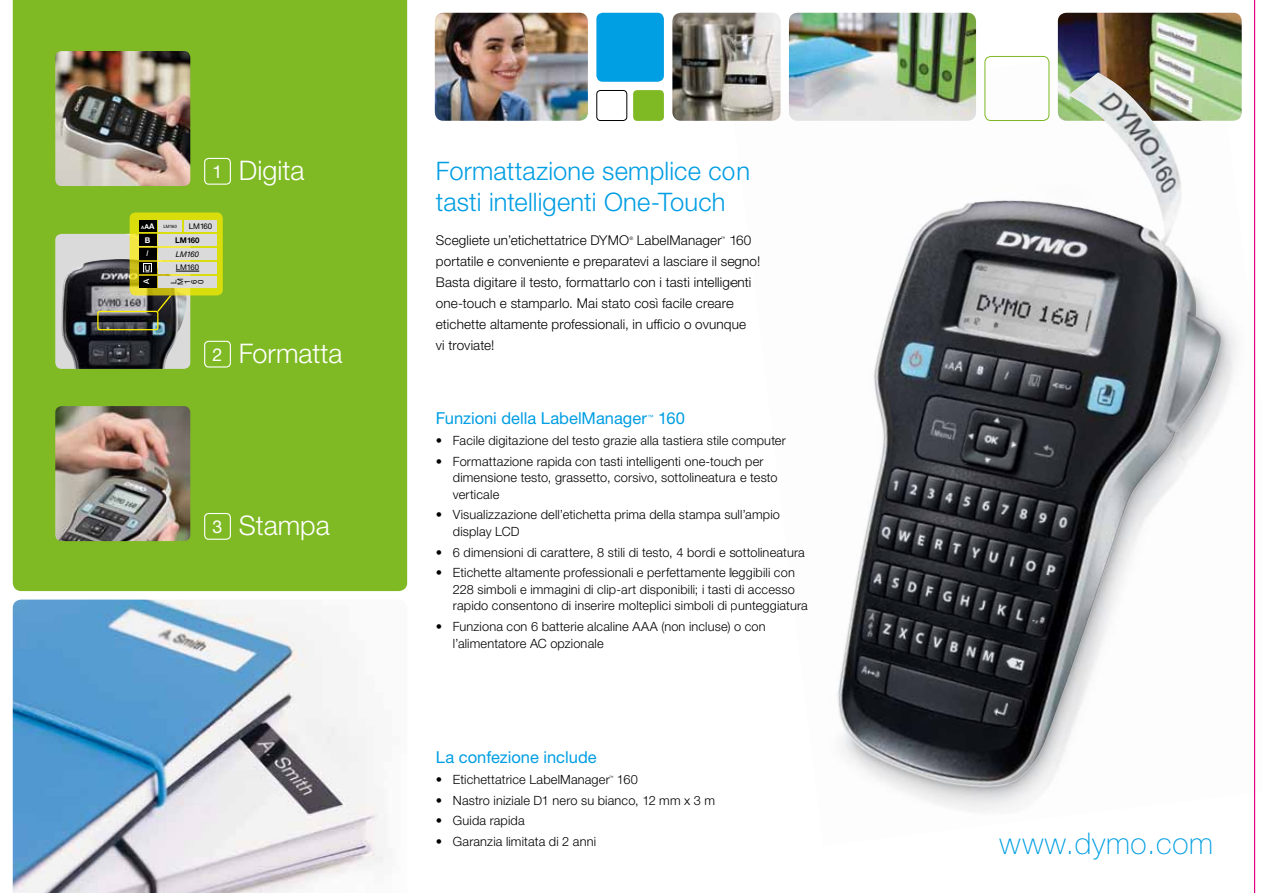
<style>
.page{position:relative;width:1263px;height:893px;background:#fff}
.page>*{position:absolute;margin:0;border:0;box-sizing:border-box;transform-origin:0 0}
.t1{font:100 30px "Helvetica Neue LTW1 G";letter-spacing:.02em;color:#009ee3}
.t2{font:300 27px "Helvetica Neue LTW1 G";color:#fff}
.t3{font:300 25.5px/31.5px "Helvetica Neue LTW1 G";letter-spacing:.005em;color:#009ee3}
.t4{font:16.5px "Helvetica Neue LTW1 G";color:#009ee3}
.t5{font:300 13.5px/21px "Helvetica Neue LTW1 G";letter-spacing:.01em;color:#000}
.t6{font:300 12.75px/16.5px "Helvetica Neue LTW1 G";letter-spacing:.01em;color:#000}
.t7{font:8.4px/7.2px "Helvetica Neue LTW1 G";color:#000}
.t8{font:700 8.4px "Helvetica Neue LTW1 G";color:#000}
.t9{font:italic 8.4px "Helvetica Neue LTW1 G";color:#000}
.t10{font:700 8.4px "Helvetica Neue LTW1 G";color:#fff}
.t11{font:500 8.4px "Helvetica Neue LTW1 G";color:#fff}
.t12{font:italic 8.4px "Helvetica Neue LTW1 G";color:#fff}
.t13{font:7.8px/6.8px "Helvetica Neue LTW1 G";color:#000}
.t14{font:italic 7.8px "Helvetica Neue LTW1 G";color:#000}
.t15{font:700 7.8px "Helvetica Neue LTW1 G";color:#000}
.t16{font:500 7.8px "Helvetica Neue LTW1 G";color:#fff}
.t17{font:700 7.8px "Helvetica Neue LTW1 G";color:#fff}
.t18{font:italic 7.8px "Helvetica Neue LTW1 G";color:#fff}
.t19{font:5.7px "Helvetica Neue LTW1 G";color:#009ee3}
.t20{font:4.8px "Helvetica Neue LTW1 G";color:#000}
.t21{font:300 4.8px "Helvetica Neue LTW1 G";color:#000}
.t22{font:4.5px "Helvetica Neue LTW1 G";color:#000}
.t23{font:700 4.5px "Helvetica Neue LTW1 G";color:#fff}
.t24{font:300 4.5px "Helvetica Neue LTW1 G";color:#000}
.s1{font-weight:400;font-size:17.85px}
.s2{font-size:4.8px}
.s3{font-size:8.4px}
.s4{font-size:6.75px}
.s5{font-size:7.8px}
</style>
<div class="page">
<div style="left:13px;top:0;width:394px;height:591px;background:#7fba25"></div>
<img style="left:13px;top:600px;width:371px;height:293px">
<img style="left:672px;top:13px;width:108px;height:108px">
<img style="left:789px;top:13px;width:187px;height:27px">
<img style="left:1058px;top:13px;width:184px;height:27px">
<img style="left:435px;top:13px;width:153px;height:108px">
<div style="left:596px;top:13px;width:68px;height:69px;background:#009ee3;border-radius:6px"></div>
<div style="left:633px;top:90px;width:31px;height:31px;background:#7fba25;border-radius:4px"></div>
<div style="left:596px;top:90px;width:31px;height:31px;border:1px solid #000;border-radius:4px"></div>
<img style="left:55px;top:51px;width:135px;height:135px">
<img style="left:55px;top:406px;width:135px;height:135px">
<div style="left:55px;top:234px;width:135px;height:135px;background:#dadada;border-radius:6px"></div>
<img style="left:61px;top:234px;width:126px;height:135px">
<div style="left:97px;top:311px;width:61px;height:19px;border:1px solid #ffed00;border-radius:2px"></div>
<svg style="left:130px;top:212px;width:93px;height:83px;fill:#d8dd0b"></svg>
<div style="left:139px;top:221px;width:17px;height:11px;background:#000"></div>
<div style="left:139px;top:248px;width:17px;height:12px;background:#000"></div>
<div style="left:139px;top:234px;width:17px;height:12px;background:#000"></div>
<div style="left:139px;top:262px;width:17px;height:11px;background:#000"></div>
<div style="left:139px;top:276px;width:17px;height:11px;background:#000"></div>
<div style="left:158px;top:221px;width:24px;height:11px;background:#dadada"></div>
<div style="left:184px;top:221px;width:33px;height:11px;background:#dadada"></div>
<div style="left:158px;top:248px;width:59px;height:12px;background:#dadada"></div>
<div style="left:158px;top:234px;width:59px;height:12px;background:#dadada"></div>
<div style="left:158px;top:262px;width:59px;height:11px;background:#dadada"></div>
<svg style="left:175px;top:270px;width:24px;height:2px"></svg>
<div style="left:158px;top:276px;width:59px;height:11px;background:#dadada"></div>
<svg style="left:157px;top:295px;width:15px;height:17px"></svg>
<svg style="left:143px;top:263px;width:9px;height:10px"></svg>
<div style="left:204px;top:158px;width:27px;height:27px;border:1px solid #fff;border-radius:4px"></div>
<div style="left:204px;top:341px;width:27px;height:27px;border:1px solid #fff;border-radius:4px"></div>
<div style="left:204px;top:513px;width:27px;height:27px;border:1px solid #fff;border-radius:4px"></div>
<img style="left:731px;top:40px;width:525px;height:806px">
<img style="left:838px;top:72px;width:383px;height:717px">
<hr style="left:1254px;top:0;width:1px;height:893px;background:#e5007d">
<h2 class="t2" style="left:213px;top:154px;width:93px"><span class="s1">1</span> Digita</h2>
<p class="t10" style="left:141px;top:221px;width:15px"><span class="s2">A</span>+A</p>
<p class="t12" style="left:147px;top:248px;width:4px">I</p>
<p class="t11" style="left:145px;top:260px;width:8px">U</p>
<p class="t11" style="left:142px;top:283px;width:7px;rotate:-90deg">A</p>
<p class="t20" style="left:162px;top:223px;width:51px">LM160 <span class="s3">LM160</span></p>
<p class="t9" style="left:168px;top:247px;width:28px">LM160</p>
<p class="t7" style="left:169px;top:261px;width:28px">LM160</p>
<p class="t7" style="left:171px;top:284px;width:9px;rotate:-90deg">M<br>1<br>6<br>0</p>
<p class="t23" style="left:141px;top:224px;width:15px">A<span class="s4">A</span><span class="s5">A</span></p>
<p class="t18" style="left:146px;top:249px;width:4px">I</p>
<p class="t16" style="left:145px;top:263px;width:7px">U</p>
<p class="t16" style="left:142px;top:284px;width:7px;rotate:-90deg">A</p>
<p class="t13" style="left:170px;top:285px;width:8px;rotate:-90deg">L<br>M<br>1<br>6<br>0</p>
<p class="t22" style="left:163px;top:224px;width:15px">LM160</p>
<p class="t13" style="left:189px;top:223px;width:25px">LM160</p>
<p class="t14" style="left:176px;top:249px;width:25px">LM160</p>
<p class="t10" style="left:145px;top:234px;width:7px">B</p>
<p class="t8" style="left:170px;top:235px;width:28px">LM160</p>
<p class="t17" style="left:145px;top:235px;width:7px">B</p>
<p class="t15" style="left:175px;top:235px;width:26px">LM160</p>
<p class="t13" style="left:176px;top:264px;width:25px">LM160</p>
<h2 class="t2" style="left:213px;top:337px;width:131px"><span class="s1">2</span> Formatta</h2>
<h2 class="t2" style="left:213px;top:509px;width:119px"><span class="s1">3</span> Stampa</h2>
<h3 class="t3" style="left:436px;top:155px;width:316px">Formattazione semplice con tasti intelligenti One-Touch</h3>
<p class="t5" style="left:436px;top:230px;width:195px">Scegliete un’etichettatrice DYMO</p>
<p class="t21" style="left:629px;top:235px;width:5px">®</p>
<p class="t5" style="left:637px;top:230px;width:86px">LabelManager</p>
<p class="t21" style="left:721px;top:235px;width:6px">™</p>
<p class="t5" style="left:436px;top:230px;width:326px;text-indent:293px">160 portatile e conveniente e preparatevi a lasciare il segno!<br>Basta digitare il testo, formattarlo con i tasti intelligenti one-touch e stamparlo. Mai stato così facile creare etichette altamente professionali, in ufficio o ovunque<br>vi troviate!</p>
<p class="t4" style="left:436px;top:408px;width:213px">Funzioni della LabelManager</p>
<p class="t19" style="left:648px;top:414px;width:7px">™</p>
<p class="t4" style="left:658px;top:408px;width:28px">160</p>
<p class="t6" style="left:436px;top:432px;width:351px">• Facile digitazione del testo grazie alla tastiera stile computer</p>
<p class="t6" style="left:453px;top:453px;width:326px;text-indent:-17px">• Formattazione rapida con tasti intelligenti one-touch per dimensione testo, grassetto, corsivo, sottolineatura e testo verticale</p>
<p class="t6" style="left:453px;top:506px;width:328px;text-indent:-17px">• Visualizzazione dell’etichetta prima della stampa sull’ampio display LCD</p>
<p class="t6" style="left:436px;top:544px;width:370px">• 6 dimensioni di carattere, 8 stili di testo, 4 bordi e sottolineatura</p>
<p class="t6" style="left:453px;top:564px;width:356px;text-indent:-17px">• Etichette altamente professionali e perfettamente leggibili con<br>228 simboli e immagini di clip-art disponibili; i tasti di accesso rapido consentono di inserire molteplici simboli di punteggiatura</p>
<p class="t6" style="left:453px;top:618px;width:314px;text-indent:-17px">• Funziona con 6 batterie alcaline AAA (non incluse) o con l’alimentatore AC opzionale</p>
<p class="t4" style="left:436px;top:747px;width:162px">La confezione include</p>
<p class="t6" style="left:436px;top:771px;width:175px">• Etichettatrice LabelManager</p>
<p class="t24" style="left:609px;top:774px;width:6px">™</p>
<p class="t6" style="left:617px;top:771px;width:22px">160</p>
<p class="t6" style="left:436px;top:792px;width:281px">• Nastro iniziale D1 nero su bianco, 12 mm x 3 m</p>
<p class="t6" style="left:436px;top:813px;width:90px">• Guida rapida</p>
<p class="t6" style="left:436px;top:833px;width:162px">• Garanzia limitata di 2 anni</p>
<h1 class="t1" style="left:999px;top:825px;width:215px">www.dymo.com</h1>
</div>
